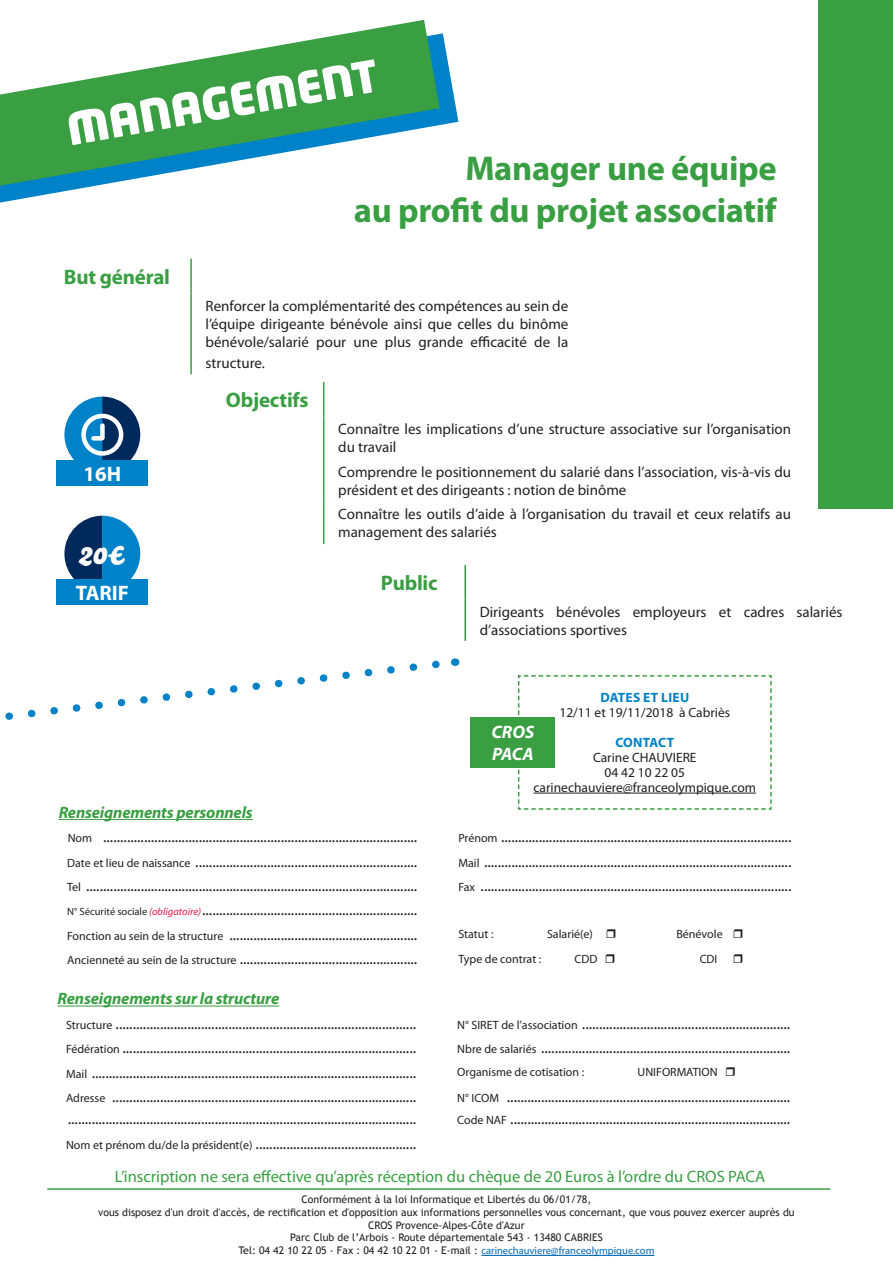
<style>
.page{position:relative;width:893px;height:1263px;background:#fff}
.page>*{position:absolute;margin:0;border:0;box-sizing:border-box;transform-origin:0 0}
.t1{font:900 43.5px "Neo Tech Pro";color:#fff}
.t2{font:36px "Bello Pro";color:#fff}
.t3{font:700 34.5px "Myriad Pro";letter-spacing:-.01em;color:#399f42}
.t4{font:700 21px "Myriad Pro";letter-spacing:-.01em;color:#399f42}
.Intertitre{font:700 21px "Myriad Pro";color:#fff}
.t5{font:italic 700 18px/21.6px "Myriad Pro";color:#fff}
.t6{font:16.5px "Myriad Pro";color:#231f20}
.t7{font:16.5px "Myriad Pro";color:#399f42}
.t8{font:italic 700 16.5px "Myriad Pro";letter-spacing:-.01em;color:#399f42}
.t9{font:15px/18px "Myriad Pro";color:#231f20}
.t10{font:13.5px "Myriad Pro";color:#231f20}
.t11{font:700 13.5px "Myriad Pro";letter-spacing:.02em;color:#0082c8}
.t12{font:12px "Myriad Pro";color:#231f20}
.t13{font:10.5px "Trebuchet MS";color:#231f20}
.s1{font-size:12px}
.s2{font-size:10.5px}
.s3{font-style:italic;font-size:10.5px;color:#ed1748}
.s4{font-family:"Myriad Pro";color:#0166b3}
</style>
<div class="page">
<svg style="left:5px;top:658px;width:451px;height:62px"></svg>
<svg style="left:0;top:33px;width:458px;height:170px"></svg>
<svg style="left:0;top:20px;width:440px;height:166px;fill:#399f42"></svg>
<div style="left:818px;top:0;width:75px;height:509px;background:#399f42"></div>
<svg style="left:64px;top:397px;width:76px;height:63px"></svg>
<div style="left:81px;top:414px;width:42px;height:42px;border:4px solid #fff;border-radius:50%"></div>
<div style="left:100px;top:425px;width:5px;height:13px;background:#fff"></div>
<div style="left:93px;top:436px;width:9px;height:5px;background:#fff"></div>
<div style="left:57px;top:460px;width:91px;height:26px;background:#0082c8"></div>
<hr style="left:190px;top:259px;width:2px;height:34px;background:#399f42">
<hr style="left:190px;top:293px;width:2px;height:81px;background:#399f42">
<hr style="left:323px;top:382px;width:1px;height:34px;background:#399f42">
<hr style="left:323px;top:416px;width:1px;height:43px;background:#399f42">
<hr style="left:323px;top:459px;width:1px;height:42px;background:#399f42">
<hr style="left:323px;top:501px;width:1px;height:43px;background:#399f42">
<hr style="left:464px;top:565px;width:2px;height:34px;background:#399f42">
<hr style="left:464px;top:599px;width:2px;height:42px;background:#399f42">
<svg style="left:517px;top:675px;width:255px;height:135px"></svg>
<div style="left:471px;top:717px;width:84px;height:50px;background:#399f42"></div>
<svg style="left:64px;top:516px;width:76px;height:63px;background:#2971a3"></svg>
<div style="left:57px;top:579px;width:91px;height:26px;background:#0082c8"></div>
<hr style="left:59px;top:819px;width:194px;height:1px;background:#399f42">
<hr style="left:58px;top:1006px;width:221px;height:1px;background:#399f42">
<hr style="left:47px;top:1188px;width:783px;height:2px;background:#399f42">
<hr style="left:481px;top:1255px;width:173px;height:1px;background:#0166b3">
<p class="t1" style="left:62px;top:102px;width:317px;rotate:-10deg">MANAGEMENT</p>
<p class="t4" style="left:64px;top:263px;width:108px">But général</p>
<p class="Intertitre" style="left:83px;top:460px;width:39px">16H</p>
<p class="t2" style="left:78px;top:526px;width:49px">20€</p>
<p class="Intertitre" style="left:76px;top:579px;width:55px">TARIF</p>
<p class="t3" style="left:465px;top:146px;width:313px">Manager une équipe</p>
<p class="t3" style="left:354px;top:188px;width:424px">au profit du projet associatif</p>
<p class="t9" style="left:206px;top:296px;width:364px;text-align:justify">Renforcer la complémentarité des compétences au sein de l’équipe dirigeante bénévole ainsi que celles du binôme bénévole/salarié pour une plus grande efficacité de la</p>
<p class="t9" style="left:206px;top:354px;width:61px">structure.</p>
<p class="t4" style="left:226px;top:386px;width:84px">Objectifs</p>
<p class="t9" style="left:338px;top:420px;width:454px">Connaître les implications d’une structure associative sur l’organisation du travail</p>
<p class="t9" style="left:338px;top:463px;width:454px">Comprendre le positionnement du salarié dans l’association, vis-à-vis du président et des dirigeants : notion de binôme</p>
<p class="t9" style="left:338px;top:505px;width:454px">Connaître les outils d’aide à l’organisation du travail et ceux relatifs au management des salariés</p>
<p class="t4" style="left:381px;top:569px;width:58px">Public</p>
<p class="t9" style="left:480px;top:602px;width:364px">Dirigeants bénévoles employeurs et cadres salariés d’associations sportives</p>
<p class="t11" style="left:600px;top:688px;width:90px">DATES ET LIEU</p>
<p class="t10" style="left:559px;top:704px;width:172px">12/11 et 19/11/2018 à Cabriès</p>
<p class="t11" style="left:615px;top:733px;width:60px">CONTACT</p>
<p class="t10" style="left:593px;top:749px;width:105px">Carine CHAUVIERE</p>
<p class="t10" style="left:604px;top:764px;width:82px">04 42 10 22 05</p>
<p class="t10" style="left:534px;top:779px;width:224px">carinechauviere@franceolympique.com</p>
<p class="t5" style="left:491px;top:721px;width:44px">CROS<br>PACA</p>
<p class="t8" style="left:59px;top:802px;width:196px">Renseignements personnels</p>
<p class="t6" style="left:68px;top:826px;width:351px"><span class="s1">Nom</span> ............................................................................................</p>
<p class="t6" style="left:458px;top:826px;width:335px"><span class="s1">Prénom</span> .....................................................................................</p>
<p class="t6" style="left:67px;top:851px;width:352px"><span class="s1">Date et lieu de naissance</span> .................................................................</p>
<p class="t6" style="left:458px;top:851px;width:335px"><span class="s1">Mail</span> ..........................................................................................</p>
<p class="t6" style="left:67px;top:875px;width:352px"><span class="s1">Tel</span> .................................................................................................</p>
<p class="t6" style="left:458px;top:875px;width:335px"><span class="s1">Fax</span> ...........................................................................................</p>
<p class="t6" style="left:67px;top:900px;width:352px"><span class="s2">N° Sécurité sociale</span> <span class="s3">(obligatoire)</span>...............................................................</p>
<p class="t6" style="left:67px;top:924px;width:352px"><span class="s1">Fonction au sein de la structure</span> .......................................................</p>
<p class="t12" style="left:458px;top:927px;width:37px">Statut :</p>
<p class="t12" style="left:547px;top:927px;width:47px">Salarié(e)</p>
<p class="t12" style="left:676px;top:927px;width:48px">Bénévole</p>
<p class="t6" style="left:67px;top:948px;width:352px"><span class="s1">Ancienneté au sein de la structure</span> ....................................................</p>
<p class="t12" style="left:458px;top:951px;width:84px">Type de contrat :</p>
<p class="t12" style="left:574px;top:951px;width:24px">CDD</p>
<p class="t12" style="left:700px;top:951px;width:19px">CDI</p>
<p class="t8" style="left:58px;top:988px;width:223px">Renseignements sur la structure</p>
<p class="t6" style="left:66px;top:1013px;width:352px"><span class="s1">Structure</span> ........................................................................................</p>
<p class="t6" style="left:457px;top:1013px;width:335px"><span class="s1">N° SIRET de l’association</span> .............................................................</p>
<p class="t6" style="left:66px;top:1037px;width:352px"><span class="s1">Fédération</span> ......................................................................................</p>
<p class="t6" style="left:457px;top:1037px;width:335px"><span class="s1">Nbre de salariés</span> .........................................................................</p>
<p class="t6" style="left:66px;top:1062px;width:352px"><span class="s1">Mail</span> ...............................................................................................</p>
<p class="t12" style="left:457px;top:1064px;width:128px">Organisme de cotisation :</p>
<p class="t12" style="left:638px;top:1064px;width:82px">UNIFORMATION</p>
<p class="t6" style="left:66px;top:1086px;width:352px"><span class="s1">Adresse</span> .........................................................................................</p>
<p class="t6" style="left:68px;top:1109px;width:350px">......................................................................................................</p>
<p class="t6" style="left:457px;top:1086px;width:335px"><span class="s1">N° ICOM</span> ...................................................................................</p>
<p class="t6" style="left:457px;top:1109px;width:335px"><span class="s1">Code NAF</span> ..................................................................................</p>
<p class="t6" style="left:66px;top:1133px;width:352px"><span class="s1">Nom et prénom du/de la président(e)</span> ...............................................</p>
<p class="t7" style="left:115px;top:1166px;width:652px">L’inscription ne sera effective qu’après réception du chèque de 20 Euros à l’ordre du CROS PACA</p>
<p class="t13" style="left:302px;top:1193px;width:291px">Conformément à la loi Informatique et Libertés du 06/01/78,</p>
<p class="t13" style="left:98px;top:1206px;width:698px">vous disposez d'un droit d'accès, de rectification et d'opposition aux informations personnelles vous concernant, que vous pouvez exercer auprès du</p>
<p class="t13" style="left:368px;top:1219px;width:158px">CROS Provence-Alpes-Côte d'Azur</p>
<p class="t13" style="left:290px;top:1231px;width:314px">Parc Club de l’Arbois - Route départementale 543 - 13480 CABRIES</p>
<p class="t13" style="left:238px;top:1244px;width:417px">Tel: 04 42 10 22 05 - Fax : 04 42 10 22 01 - E-mail : <span class="s4">carinechauviere@franceolympique.com</span></p>
</div>
